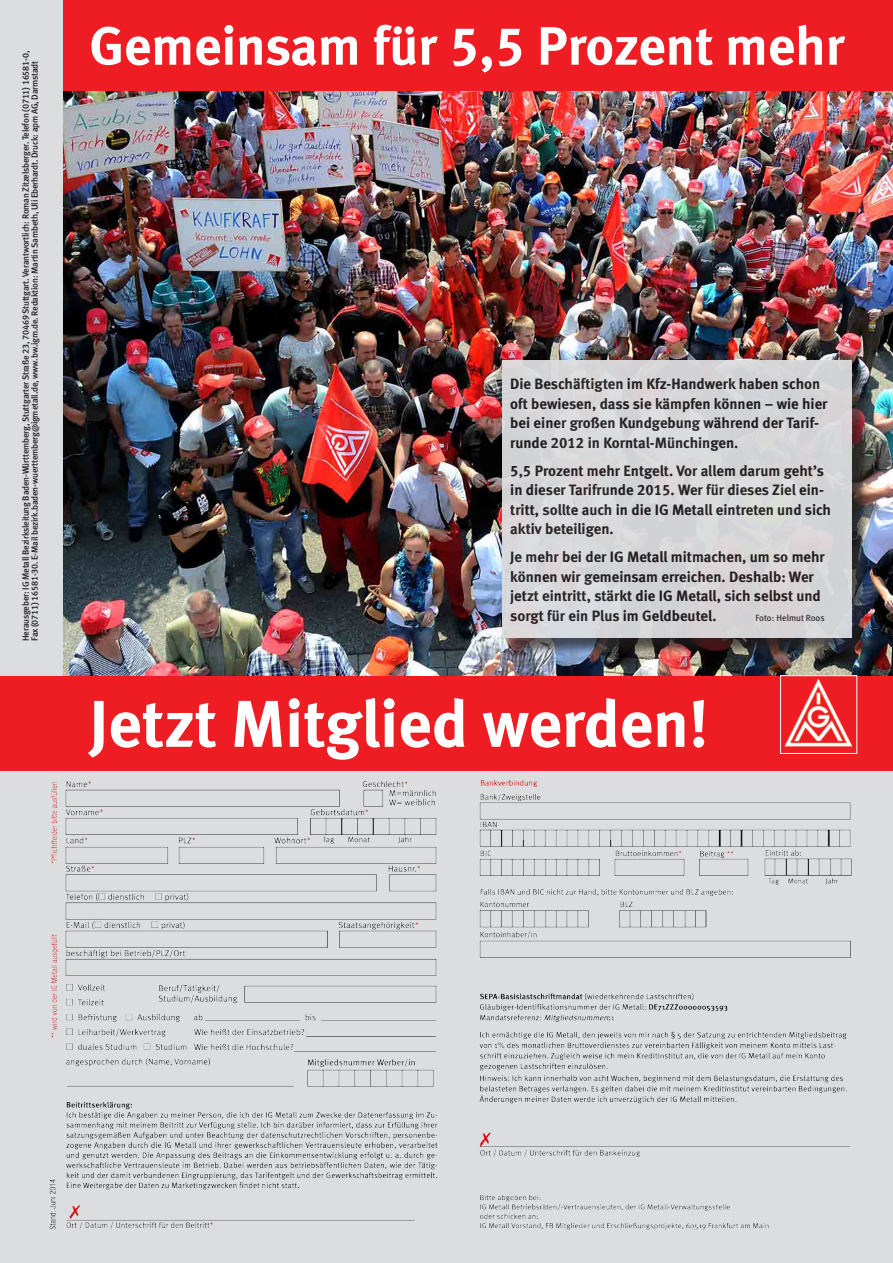
<style>
.page{position:relative;width:893px;height:1263px;background:#dcdddf}
.page>*{position:absolute;margin:0;border:0;box-sizing:border-box;transform-origin:0 0}
.Überschrift{font:66px "Meta Bold LF";color:#fff}
.Überschrift-2{font:54px "Meta Bold LF";color:#fff}
.t1{font:15px/19.5px "Meta Bold LF";color:#231f20}
.Fließtext{font:9px/9px "Meta Medium LF";letter-spacing:-.02em;color:#231f20}
.t2{font:9px "Meta Book LF";color:#231f20}
</style>
<div class="page">
<img style="left:43px;top:770px;width:827px;height:460px">
<img style="left:64px;top:90px;width:829px;height:586px">
<div style="left:0;top:676px;width:893px;height:94px;background:#ee1d23"></div>
<div style="left:64px;top:0;width:829px;height:90px;background:#ee1d23"></div>
<img style="left:784px;top:678px;width:69px;height:69px">
<div style="left:780px;top:675px;width:77px;height:79px;border:1px solid #fff"></div>
<div style="left:504px;top:362px;width:366px;height:295px;background:#231f20;opacity:.75"></div>
<div style="left:502px;top:360px;width:349px;height:278px;background:#d7d5d7"></div>
<p class="Fließtext" style="left:21px;top:641px;width:591px;rotate:-90deg">Herausgeber: IG Metall Bezirksleitung Baden-Württemberg, Stuttgarter Straße 23, 70469 Stuttgart. Verantwortlich: Roman Zitzelsberger. Telefon (0711) 16581-0,<br>Fax (0711) 16581-30. E-Mail bezirk.baden-wuerttemberg@igmetall.de, www.bw.igm.de. Redaktion: Martin Sambeth, Uli Eberhardt. Druck: apm AG, Darmstadt</p>
<p class="Überschrift-2" style="left:89px;top:12px;width:757px">Gemeinsam für 5,5 Prozent mehr</p>
<p class="t1" style="left:510px;top:374px;width:319px">Die Beschäftigten im Kfz-Handwerk haben schon oft bewiesen, dass sie kämpfen können – wie hier bei einer großen Kundgebung während der Tarif‑ runde 2012 in Korntal-Münchingen.</p>
<p class="t1" style="left:510px;top:460px;width:322px">5,5 Prozent mehr Entgelt. Vor allem darum geht’s in dieser Tarifrunde 2015. Wer für dieses Ziel ein&shy;tritt, sollte auch in die IG Metall eintreten und sich aktiv beteiligen.</p>
<p class="t1" style="left:510px;top:547px;width:316px">Je mehr bei der IG Metall mitmachen, um so mehr können wir gemeinsam erreichen. Deshalb: Wer jetzt eintritt, stärkt die IG Metall, sich selbst und sorgt für ein Plus im Geldbeutel.</p>
<p class="t2" style="left:755px;top:612px;width:71px">Foto: Helmut Roos</p>
<p class="Überschrift" style="left:89px;top:682px;width:621px">Jetzt Mitglied werden!</p>
</div>
